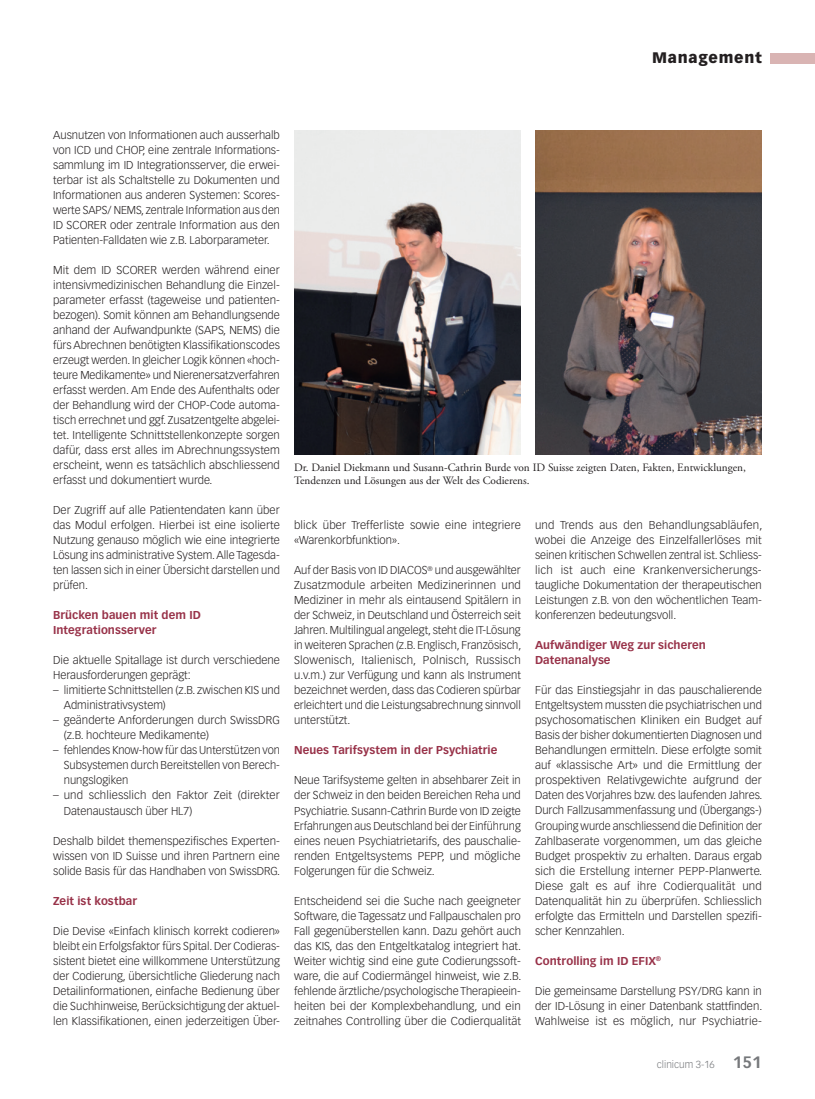
<style>
.page{position:relative;width:815px;height:1099px;background:#fff}
.page>*{position:absolute;margin:0;border:0;box-sizing:border-box;transform-origin:0 0}
.t1{font:900 15px "Vectora LT Std";letter-spacing:.05em;color:#231f20}
.t2{font:300 11.25px/15px "Vectora LT Std";color:#231f20;text-align:justify}
.t3{font:700 11.25px/15px "Vectora LT Std";letter-spacing:.005em;color:#983249}
.t4{font:11.25px/13.5px "Adobe Garamond Pro";color:#231f20}
.t5{font:300 10px "Vectora LT Std";color:#76787b}
.s1{font-weight:700;font-size:16.25px}
</style>
<div class="page">
<div style="left:770px;top:53px;width:45px;height:10px;background:#d9b4b3"></div>
<img style="left:294px;top:130px;width:227px;height:324px">
<img style="left:535px;top:130px;width:227px;height:324px">
<h1 class="t1" style="left:652px;top:49px;width:111px">Management</h1>
<p class="t2" style="left:53px;top:128px;width:228px">Ausnutzen von Informationen auch ausserhalb von ICD und CHOP, eine zentrale Informations&shy;sammlung im ID Integrationsserver, die erwei&shy;terbar ist als Schaltstelle zu Dokumenten und Informationen aus anderen Systemen: Scores&shy;werte SAPS/ NEMS, zentrale Information aus den ID SCORER oder zentrale Information aus den Patienten-Falldaten wie z.B. Laborparameter.</p>
<p class="t2" style="left:53px;top:263px;width:228px">Mit dem ID SCORER werden während einer intensivmedizinischen Behandlung die Einzel&shy;parameter erfasst (tageweise und patienten&shy;bezogen). Somit können am Behandlungsende anhand der Aufwandpunkte (SAPS, NEMS) die fürs Abrechnen benötigten Klassifikationscodes erzeugt werden. In gleicher Logik können «hoch&shy;teure Medikamente» und Nierenersatzverfahren erfasst werden. Am Ende des Aufenthalts oder der Behandlung wird der CHOP-Code automa&shy;tisch errechnet und ggf. Zusatzentgelte abgelei&shy;tet. Intelligente Schnittstellenkonzepte sorgen dafür, dass erst alles im Abrechnungssystem erscheint, wenn es tatsächlich abschliessend erfasst und dokumentiert wurde.</p>
<p class="t2" style="left:53px;top:503px;width:228px">Der Zugriff auf alle Patientendaten kann über das Modul erfolgen. Hierbei ist eine isolierte Nutzung genauso möglich wie eine integrierte Lösung ins administrative System. Alle Tagesda&shy;ten lassen sich in einer Übersicht darstellen und prüfen.</p>
<p class="t3" style="left:53px;top:608px;width:149px">Brücken bauen mit dem ID<br>Integrationsserver</p>
<p class="t2" style="left:53px;top:653px;width:228px">Die aktuelle Spitallage ist durch verschiedene<br>Herausforderungen geprägt:</p>
<p class="t2" style="left:64px;top:683px;width:218px;text-indent:-11px">– limitierte Schnittstellen (z.B. zwischen KIS und<br>Administrativsystem)</p>
<p class="t2" style="left:64px;top:713px;width:218px;text-indent:-11px">– geänderte Anforderungen durch SwissDRG (z.B. hochteure Medikamente)</p>
<p class="t2" style="left:64px;top:743px;width:218px;text-indent:-11px">– fehlendes Know-how für das Unterstützen von Subsystemen durch Bereitstellen von Berech&shy;nungslogiken</p>
<p class="t2" style="left:64px;top:788px;width:218px;text-indent:-11px">– und schliesslich den Faktor Zeit (direkter<br>Datenaustausch über HL7)</p>
<p class="t2" style="left:53px;top:833px;width:229px">Deshalb bildet themenspezifisches Experten&shy;wissen von ID Suisse und ihren Partnern eine solide Basis für das Handhaben von SwissDRG.</p>
<p class="t3" style="left:53px;top:893px;width:85px">Zeit ist kostbar</p>
<p class="t2" style="left:53px;top:923px;width:228px">Die Devise «Einfach klinisch korrekt codieren» bleibt ein Erfolgsfaktor fürs Spital. Der Codieras&shy;sistent bietet eine willkommene Unterstützung der Codierung, ü bersichtliche Gliederung nach Detailinformationen, einfache Bedienung über die Suchhinweise, Berücksichtigung der aktuel&shy;len Klassifikationen, einen jederzeitigen Über-</p>
<p class="t4" style="left:294px;top:461px;width:453px">Dr. Daniel Diekmann und Susann-Cathrin Burde von ID Suisse zeigten Daten, Fakten, Entwicklungen,<br>Tendenzen und Lösungen aus der Welt des Codierens.</p>
<p class="t2" style="left:294px;top:518px;width:228px">blick über Trefferliste sowie eine integriere «Warenkorbfunktion».</p>
<p class="t2" style="left:294px;top:563px;width:229px">Auf der Basis von ID DIACOS<sup>®</sup> und ausgewählter Zusatzmodule arbeiten Medizinerinnen und Mediziner in mehr als eintausend Spitälern in der Schweiz, in Deutschland und Österreich seit Jahren. Multilingual angelegt, steht die IT-Lösung in weiteren Sprachen (z.B. Englisch, Französisch, Slowenisch, Italienisch, Polnisch, Russisch u.v.m.) zur Verfügung und kann als Instrument bezeichnet werden, dass das Codieren spü rbar erleichtert und die Leistungsabrechnung sinnvoll unterstützt.</p>
<p class="t3" style="left:294px;top:743px;width:205px">Neues Tarifsystem in der Psychiatrie</p>
<p class="t2" style="left:294px;top:773px;width:228px">Neue Tarifsysteme gelten in absehbarer Zeit in der Schweiz in den beiden Bereichen Reha und Psychiatrie. Susann-Cathrin Burde von ID zeigte Erfahrungen aus Deutschland bei der Einführung eines neuen Psychiatrietarifs, des pauschalie&shy;renden Entgeltsystems PEPP, und mögliche Folgerungen für die Schweiz.</p>
<p class="t2" style="left:294px;top:893px;width:229px">Entscheidend sei die Suche nach geeigneter Software, die Tagessatz und Fallpauschalen pro Fall gegenüberstellen kann. Dazu gehört auch das KIS, das den Entgeltkatalog integriert hat.<br>Weiter wichtig sind eine gute Codierungssoft&shy;ware, die auf Codiermä ngel hinweist, wie z.B. fehlende ä rztliche/psychologische Therapieein&shy;heiten bei der Komplexbehandlung, und ein zeitnahes Controlling über die Codierqualität</p>
<p class="t2" style="left:535px;top:518px;width:229px">und Trends aus den Behandlungsabläufen, wobei die Anzeige des Einzelfallerlöses mit seinen kritischen Schwellen zentral ist. Schliess&shy;lich ist auch eine Krankenversicherungs&shy;taugliche Dokumentation der therapeutischen Leistungen z.B. von den wöchentlichen Team&shy;konferenzen bedeutungsvoll.</p>
<p class="t3" style="left:535px;top:638px;width:172px">Aufwändiger Weg zur sicheren<br>Datenanalyse</p>
<p class="t2" style="left:535px;top:683px;width:229px">Für das Einstiegsjahr in das pauschalierende Entgeltsystem mussten die psychiatrischen und psychosomatischen Kliniken ein Budget auf Basis der bisher dokumentierten Diagnosen und Behandlungen ermitteln. Diese erfolgte somit auf «klassische Art» und die Ermittlung der prospektiven Relativgewichte aufgrund der Daten des Vorjahres bzw. des laufenden Jahres.<br>Durch Fallzusammenfassung und (Ü bergangs-)<br>Grouping wurde anschliessend die Definition der Zahlbaserate vorgenommen, um das gleiche Budget prospektiv zu erhalten. Daraus ergab sich die Erstellung interner PEPP-Planwerte.<br>Diese galt es auf ihre Codierqualität und Datenqualität hin zu überprüfen. Schliesslich erfolgte das Ermitteln und Darstellen spezifi&shy;scher Kennzahlen.</p>
<p class="t3" style="left:535px;top:953px;width:128px">Controlling im ID EFIX<sup>®</sup></p>
<p class="t2" style="left:535px;top:983px;width:229px">Die gemeinsame Darstellung PSY/DRG kann in der ID-Lösung in einer Datenbank stattfinden.<br>Wahlweise ist es möglich, nur Psychiatrie-</p>
<p class="t5" style="left:657px;top:1058px;width:106px">clinicum 3-16 <span class="s1">151</span></p>
</div>
